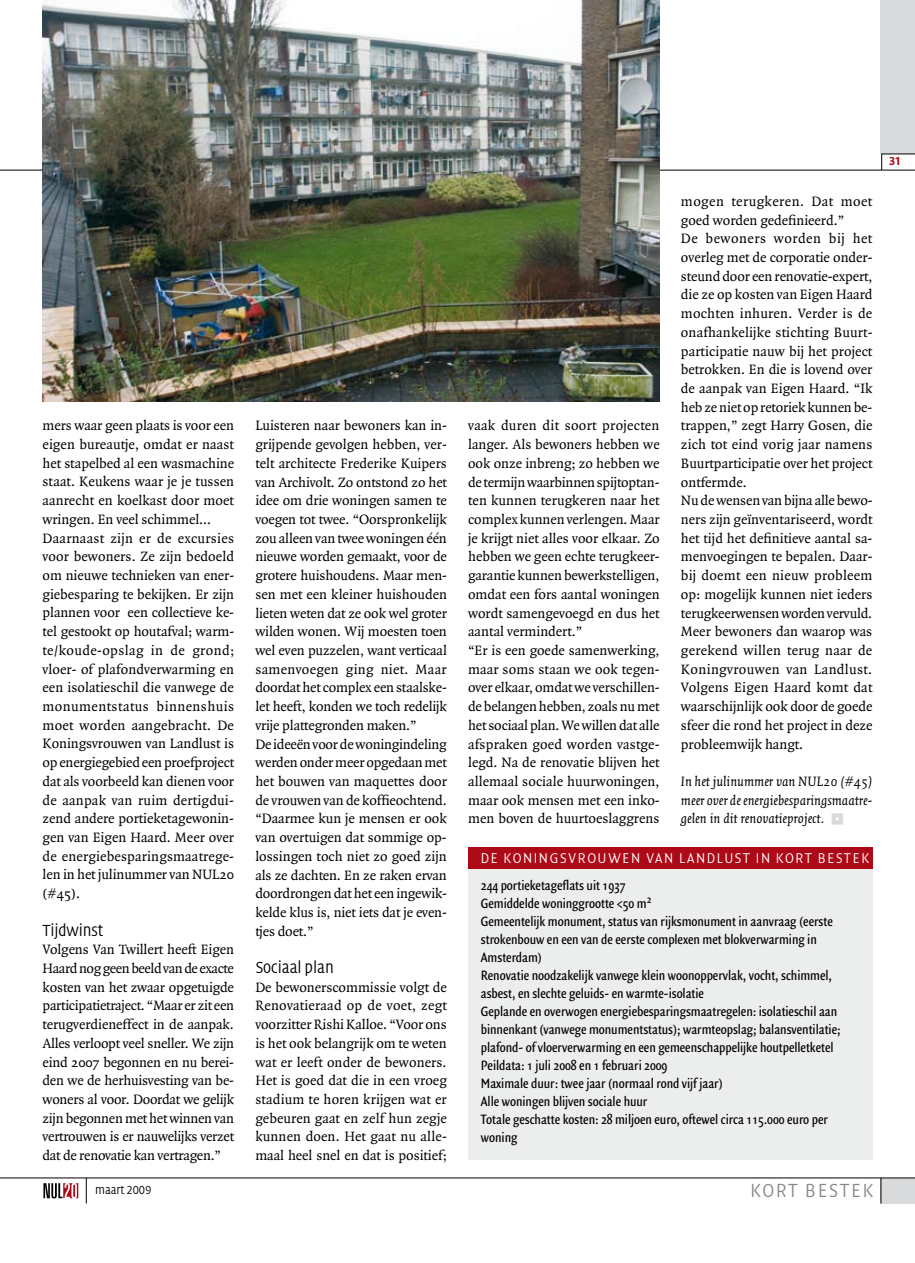
<style>
.page{position:relative;width:915px;height:1263px;background:#fff}
.page>*{position:absolute;margin:0;border:0;box-sizing:border-box;transform-origin:0 0}
.t1{font:300 19.5px "Quadraat Head";letter-spacing:.095em;color:#87888a}
.t2{font:300 16.5px "Quadraat Head";color:#000}
.t3{font:14.55px/18.8px "Quadraat";color:#000}
.t4{font:14.55px/18px "Quadraat Sans Con";letter-spacing:-.005em;color:#000}
.t5{font:italic 14.55px/18.8px "Quadraat";color:#000;text-align:justify}
.t6{font:300 14.55px "Quadraat Head";letter-spacing:.105em;color:#fff}
.t7{font:300 12px "Quadraat Head";letter-spacing:-.005em;color:#000}
.t8{font:700 12px "Quadraat Head";color:#ae0917}
</style>
<div class="page">
<div style="left:880px;top:0;width:34px;height:154px;background:#d9dadb"></div>
<div style="left:880px;top:1178px;width:34px;height:25px;background:#d9dadb"></div>
<hr style="left:0;top:170px;width:914px;height:1px;background:#000">
<hr style="left:0;top:1177px;width:914px;height:1px;background:#000">
<svg style="left:880px;top:153px;width:34px;height:18px"></svg>
<svg style="left:86px;top:1178px;width:1px;height:25px"></svg>
<svg style="left:43px;top:1183px;width:35px;height:15px"></svg>
<svg style="left:880px;top:1178px;width:1px;height:25px"></svg>
<div style="left:468px;top:867px;width:404px;height:293px;background:#eceded"></div>
<div style="left:468px;top:847px;width:404px;height:21px;background:#ae0917"></div>
<img style="left:43px;top:0;width:616px;height:402px">
<p class="t3" style="left:43px;top:417px;width:193px">mers waar geen plaats is voor een eigen bureautje, omdat er naast het stapelbed al een wasmachine staat. Keukens waar je je tussen aanrecht en koelkast door moet wringen. En veel schimmel...<br>Daarnaast zijn er de excursies voor bewoners. Ze zijn bedoeld om nieuwe technieken van ener&shy;giebesparing te bekijken. Er zijn plannen voor een collectieve ke&shy;tel gestookt op houtafval; warm&shy;te/koude-opslag in de grond; vloer- of plafondverwarming en een isolatieschil die vanwege de monumentstatus binnenshuis moet worden aangebracht. De<br>Koningsvrouwen van Landlust is op energiegebied eenproefproject dat als voorbeeld kan dienen voor de aanpak van ruim dertigdui&shy;zend andere portieketagewonin&shy;gen van Eigen Haard. Meer over de energiebesparingsmaatrege&shy;len in het julinummer van NUL20 (#45).</p>
<p class="t2" style="left:43px;top:921px;width:62px">TIJDWINST</p>
<p class="t3" style="left:43px;top:941px;width:193px;text-align:justify">Volgens Van Twillert heeft Eigen Haard nog geenbeeld van de exacte kosten van het zwaar opgetuigde participatietraject. “Maar er zit een terugverdieneffect in de aanpak.<br>Alles verloopt veel sneller. We zijn eind 2007 begonnen en nu berei&shy;den we de herhuisvesting van be&shy;woners al voor. Doordat we gelijk zijn begonnen met het winnen van vertrouwen is er nauwelijks verzet dat de renovatie kan vertragen.”</p>
<p class="t7" style="left:95px;top:1183px;width:58px">MAART 2009</p>
<p class="t3" style="left:255px;top:417px;width:193px">Luisteren naar bewoners kan in&shy;grijpende gevolgen hebben, ver&shy;telt architecte Frederike Kuipers van Archivolt. Zo ontstond zo het idee om drie woningen samen te voegen tot twee. “Oorspronkelijk zou alleen van tweewoningen één nieuwe worden gemaakt, voor de grotere huishoudens. Maar men&shy;sen met een kleiner huishouden lieten weten dat ze ook wel groter wilden wonen. Wij moesten toen wel even puzzelen, want verticaal samenvoegen ging niet. Maar doordat het complex een staalske&shy;let heeft, konden we toch redelijk vrije plattegronden maken.”<br>De ideeën voor de woningindeling werden onder meer opgedaan met het bouwen van maquettes door de vrouwen van de koffieochtend. “Daarmee kun je mensen er ook van overtuigen dat sommige op&shy;lossingen toch niet zo goed zijn als ze dachten. En ze raken ervan doordrongen dat het een ingewik&shy;kelde klus is, niet iets dat je even&shy;tjes doet.”</p>
<p class="t2" style="left:255px;top:958px;width:80px">SOCIAAL PLAN</p>
<p class="t3" style="left:255px;top:978px;width:193px;text-align:justify">De bewonerscommissie volgt de Renovatieraad op de voet, zegt voorzitter Rishi Kalloe. “Voor ons is het ook belangrijk om te weten wat er leeft onder de bewoners.<br>Het is goed dat die in een vroeg stadium te horen krijgen wat er gebeuren gaat en zelf hun zegje kunnen doen. Het gaat nu alle&shy;maal heel snel en dat is positief;</p>
<p class="t3" style="left:468px;top:417px;width:193px">vaak duren dit soort projecten langer. Als bewoners hebben we ook onze inbreng; zo hebben we de termijn waarbinnen spijtoptan&shy;ten kunnen terugkeren naar het complex kunnen verlengen. Maar je krijgt niet alles voor elkaar. Zo hebben we geen echte terugkeer&shy;garantie kunnen bewerkstelligen, omdat een fors aantal woningen wordt samengevoegd en dus het aantal vermindert.”<br>“Er is een goede samenwerking, maar soms staan we ook tegen&shy;over elkaar, omdat we verschillen&shy;de belangen hebben, zoals nu met het sociaal plan. We willen dat alle afspraken goed worden vastge&shy;legd. Na de renovatie blijven het allemaal sociale huurwoningen, maar ook mensen met een inko&shy;men boven de huurtoeslaggrens</p>
<p class="t3" style="left:680px;top:192px;width:193px">mogen terugkeren. Dat moet goed worden gedefinieerd.”<br>De bewoners worden bij het overleg met de corporatie onder&shy;steund door een renovatie-expert, die ze op kosten van Eigen Haard mochten inhuren. Verder is de onafhankelijke stichting Buurt&shy;participatie nauw bij het project betrokken. En die is lovend over de aanpak van Eigen Haard. “Ik heb ze niet op retoriek kunnen be&shy;trappen,” zegt Harry Gosen, die zich tot eind vorig jaar namens<br>Buurtparticipatie over het project ontfermde.<br>Nu de wensen van bijna alle bewo&shy;ners zijn geïnventariseerd, wordt het tijd het definitieve aantal sa&shy;menvoegingen te bepalen. Daar&shy;bij doemt een nieuw probleem op: mogelijk kunnen niet ieders terugkeerwensen worden vervuld.<br>Meer bewoners dan waarop was gerekend willen terug naar de<br>Koningvrouwen van Landlust.<br>Volgens Eigen Haard komt dat waarschijnlijk ook door de goede sfeer die rond het project in deze probleemwijk hangt.</p>
<p class="t5" style="left:680px;top:772px;width:193px">In het julinummer van NUL20 (#45) meer over de energiebesparingsmaatre&shy;gelen in dit renovatieproject. <sub>z</sub></p>
<p class="t6" style="left:480px;top:850px;width:388px">DE KONINGSVROUWEN VAN LANDLUST IN KORT BESTEK</p>
<p class="t4" style="left:480px;top:877px;width:361px">244 portieketageflats uit 1937<br>Gemiddelde woninggrootte &lt;50 m<sup>2<br></sup>Gemeentelijk monument, status van rijksmonument in aanvraag (eerste strokenbouw en een van de eerste complexen met blokverwarming in Amsterdam)<br>Renovatie noodzakelijk vanwege klein woonoppervlak, vocht, schimmel, asbest, en slechte geluids- en warmte-isolatie<br>Geplande en overwogen energiebesparingsmaatregelen: isolatieschil aan binnenkant (vanwege monumentstatus); warmteopslag; balansventilatie; plafond- of vloerverwarming en een gemeenschappelijke houtpelletketel Peildata: 1 juli 2008 en 1 februari 2009<br>Maximale duur: twee jaar (normaal rond vijf jaar)<br>Alle woningen blijven sociale huur<br>Totale geschatte kosten: 28 miljoen euro, oftewel circa 115.000 euro per woning</p>
<h1 class="t1" style="left:750px;top:1179px;width:122px">KORT B ESTEK</h1>
<p class="t8" style="left:888px;top:154px;width:14px">31</p>
</div>
